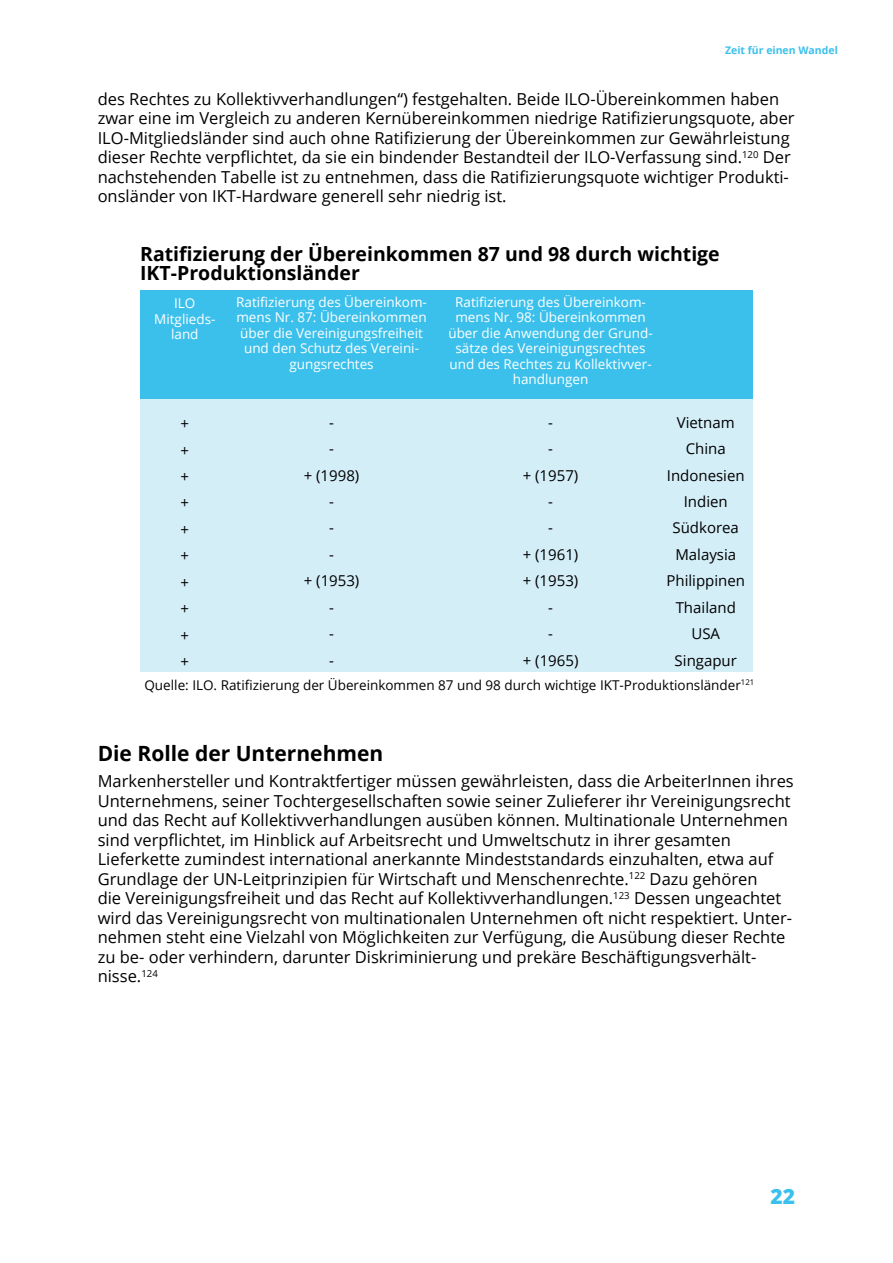
<style>
.page{position:relative;width:893px;height:1263px;background:#fff}
.page>*{position:absolute;margin:0;border:0;box-sizing:border-box;transform-origin:0 0}
.t1{font:700 21px "Open Sans";color:#000}
.t2{font:800 21px "Open Sans";color:#3bc0ec}
.t3{font:700 19.5px/19.5px "Open Sans";color:#000}
.t4{font:16.5px/19.5px "Open Sans";color:#000}
.t5{font:15px "Open Sans";color:#000}
.t6{font:13.5px/15.6px "Open Sans";color:#fff;text-align:center}
.t7{font:13.5px "Open Sans";color:#000}
.t8{font:700 10.5px "Open Sans";color:#3bc0ec}
</style>
<div class="page">
<div style="left:140px;top:379px;width:613px;height:293px;background:#d4eef8"></div>
<div style="left:140px;top:290px;width:613px;height:109px;background:#3bc0ec"></div>
<p class="t8" style="left:725px;top:43px;width:114px">Zeit für einen Wandel</p>
<p class="t4" style="left:98px;top:88px;width:698px">des Rechtes zu Kollektivverhandlungen“) festgehalten. Beide ILO-Übereinkommen haben zwar eine im Vergleich zu anderen Kernübereinkommen niedrige Ratifizierungsquote, aber ILO-Mitgliedsländer sind auch ohne Ratifizierung der Übereinkommen zur Gewährleistung dieser Rechte verpflichtet, da sie ein bindender Bestandteil der ILO-Verfassung sind.<sup>120</sup> Der nachstehenden Tabelle ist zu entnehmen, dass die Ratifizierungsquote wichtiger Produkti&shy;onsländer von IKT-Hardware generell sehr niedrig ist.</p>
<p class="t3" style="left:140px;top:243px;width:581px">Ratifizierung der Übereinkommen 87 und 98 durch wichtige<br>IKT-Produktionsländer</p>
<p class="t6" style="left:154px;top:295px;width:63px">ILO<br>Mitglieds&shy;land</p>
<p class="t6" style="left:236px;top:294px;width:192px">Ratifizierung des Übereinkom&shy;mens Nr. 87: Übereinkommen über die Vereinigungsfreiheit und den Schutz des Vereini&shy;gungsrechtes</p>
<p class="t6" style="left:448px;top:294px;width:206px">Ratifizierung des Übereinkom&shy;mens Nr. 98: Übereinkommen über die Anwendung der Grund&shy;sätze des Vereinigungsrechtes und des Rechtes zu Kollektivver&shy;handlungen</p>
<p class="t5" style="left:181px;top:413px;width:10px">+</p>
<p class="t5" style="left:329px;top:412px;width:6px">-</p>
<p class="t5" style="left:548px;top:412px;width:6px">-</p>
<p class="t5" style="left:677px;top:412px;width:59px">Vietnam</p>
<p class="t5" style="left:181px;top:440px;width:10px">+</p>
<p class="t5" style="left:329px;top:438px;width:6px">-</p>
<p class="t5" style="left:548px;top:438px;width:6px">-</p>
<p class="t5" style="left:686px;top:438px;width:42px">China</p>
<p class="t5" style="left:181px;top:466px;width:10px">+</p>
<p class="t5" style="left:304px;top:465px;width:57px">+ (1998)</p>
<p class="t5" style="left:523px;top:465px;width:57px">+ (1957)</p>
<p class="t5" style="left:667px;top:465px;width:79px">Indonesien</p>
<p class="t5" style="left:181px;top:493px;width:10px">+</p>
<p class="t5" style="left:329px;top:491px;width:6px">-</p>
<p class="t5" style="left:548px;top:491px;width:6px">-</p>
<p class="t5" style="left:684px;top:491px;width:46px">Indien</p>
<p class="t5" style="left:181px;top:519px;width:10px">+</p>
<p class="t5" style="left:329px;top:518px;width:6px">-</p>
<p class="t5" style="left:548px;top:518px;width:6px">-</p>
<p class="t5" style="left:672px;top:518px;width:68px">Südkorea</p>
<p class="t5" style="left:181px;top:546px;width:10px">+</p>
<p class="t5" style="left:329px;top:544px;width:6px">-</p>
<p class="t5" style="left:523px;top:544px;width:57px">+ (1961)</p>
<p class="t5" style="left:675px;top:544px;width:62px">Malaysia</p>
<p class="t5" style="left:181px;top:572px;width:10px">+</p>
<p class="t5" style="left:304px;top:571px;width:57px">+ (1953)</p>
<p class="t5" style="left:523px;top:571px;width:57px">+ (1953)</p>
<p class="t5" style="left:666px;top:571px;width:80px">Philippinen</p>
<p class="t5" style="left:181px;top:599px;width:10px">+</p>
<p class="t5" style="left:329px;top:597px;width:6px">-</p>
<p class="t5" style="left:548px;top:597px;width:6px">-</p>
<p class="t5" style="left:676px;top:597px;width:62px">Thailand</p>
<p class="t5" style="left:181px;top:625px;width:10px">+</p>
<p class="t5" style="left:329px;top:624px;width:6px">-</p>
<p class="t5" style="left:548px;top:624px;width:6px">-</p>
<p class="t5" style="left:691px;top:624px;width:30px">USA</p>
<p class="t5" style="left:181px;top:652px;width:10px">+</p>
<p class="t5" style="left:329px;top:650px;width:6px">-</p>
<p class="t5" style="left:523px;top:650px;width:57px">+ (1965)</p>
<p class="t5" style="left:675px;top:650px;width:64px">Singapur</p>
<p class="t7" style="left:144px;top:675px;width:611px">Quelle: ILO. Ratifizierung der Übereinkommen 87 und 98 durch wichtige IKT-Produktionsländer<sup>121</sup></p>
<p class="t1" style="left:98px;top:739px;width:287px">Die Rolle der Unternehmen</p>
<p class="t4" style="left:98px;top:771px;width:698px">Markenhersteller und Kontraktfertiger müssen gewährleisten, dass die ArbeiterInnen ihres Unternehmens, seiner Tochtergesellschaften sowie seiner Zulieferer ihr Vereinigungsrecht und das Recht auf Kollektivverhandlungen ausüben können. Multinationale Unternehmen sind verpflichtet, im Hinblick auf Arbeitsrecht und Umweltschutz in ihrer gesamten Lieferkette zumindest international anerkannte Mindeststandards einzuhalten, etwa auf Grundlage der UN-Leitprinzipien für Wirtschaft und Menschenrechte.<sup>122</sup> Dazu gehören<br>die Vereinigungsfreiheit und das Recht auf Kollektivverhandlungen.<sup>123</sup> Dessen ungeachtet wird das Vereinigungsrecht von multinationalen Unternehmen oft nicht respektiert. Unter&shy;nehmen steht eine Vielzahl von Möglichkeiten zur Verfügung, die Ausübung dieser Rechte zu be- oder verhindern, darunter Diskriminierung und prekäre Beschäftigungsverhält&shy;nisse.<sup>124</sup></p>
<p class="t2" style="left:771px;top:1180px;width:26px">22</p>
</div>
